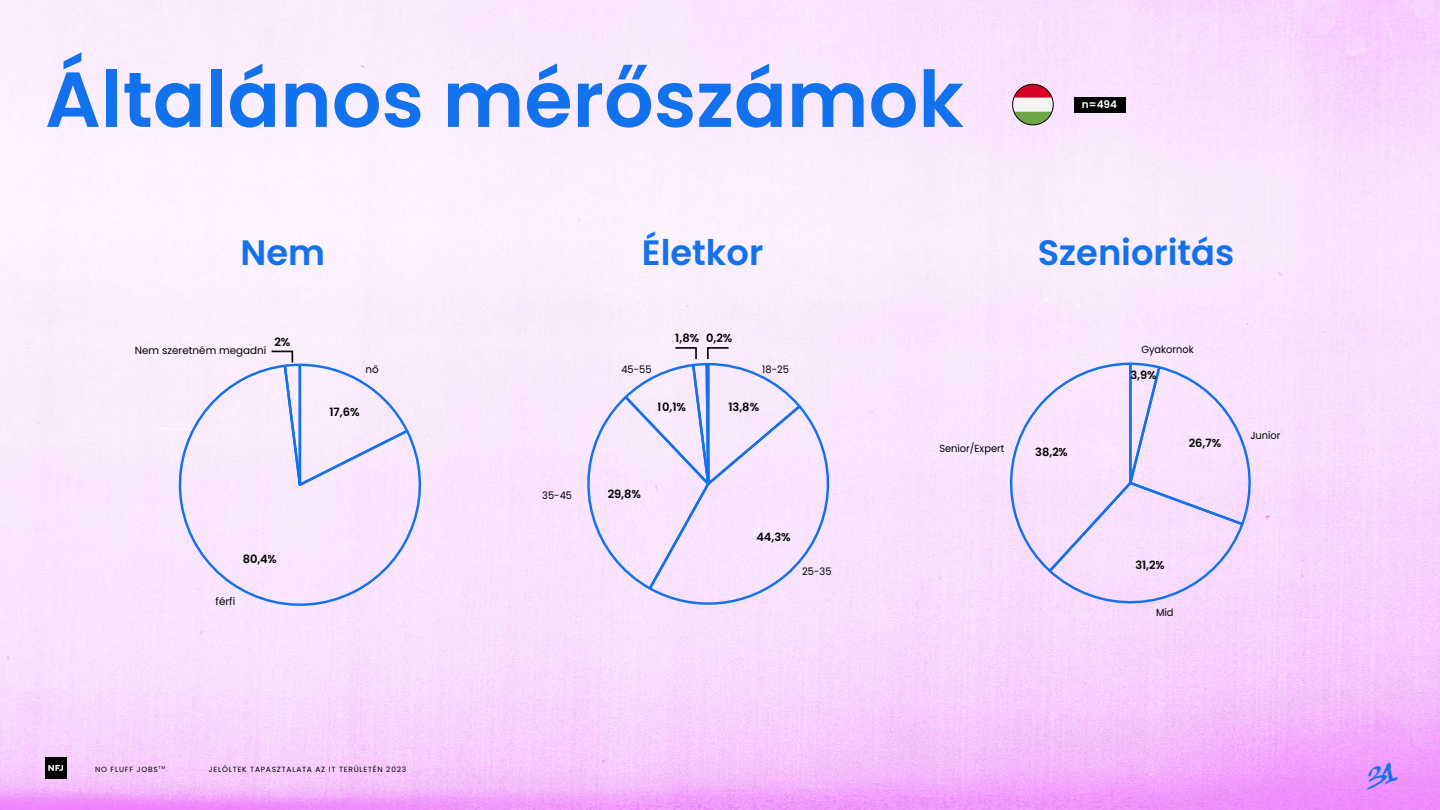
<style>
.page{position:relative;width:1440px;height:810px;background:#fff}
.page>*{position:absolute;margin:0;border:0;box-sizing:border-box;transform-origin:0 0}
.t1{font:600 78px "Poppins";color:#1271ed}
.t2{font:600 35.25px "Poppins";color:#1271ed}
.t3{font:35.25px "Subway New York SC";color:#1271ed}
.t4{font:600 11.48px "Poppins";color:#000}
.t5{font:600 11.4px "Poppins";color:#000}
.t6{font:600 10.5px "Poppins";color:#fff}
.t7{font:10.35px "Poppins";color:#000}
.t8{font:10.35px "Poppins";color:#000;scale:.95 1}
.t9{font:10.27px "Poppins";color:#000;scale:.95 1}
.t10{font:7.5px "Poppins";letter-spacing:.1em;color:#000}
.t11{font:4.35px "Poppins";color:#000}
</style>
<div class="page">
<img style="left:0;top:0;width:1440px;height:810px">
<div style="left:1074px;top:97px;width:51px;height:15px;background:#000"></div>
<div style="left:160px;top:363px;width:277px;height:250px;background:#fae7fe"></div>
<svg style="left:270px;top:350px;width:140px;height:174px;background:#ece2fc"></svg>
<svg style="left:571px;top:346px;width:271px;height:268px;background:#eee0fc"></svg>
<svg style="left:998px;top:361px;width:264px;height:255px;background:#f0dbfc"></svg>
<svg style="left:1013px;top:84px;width:40px;height:41px"></svg>
<div style="left:1012px;top:84px;width:42px;height:41px;border:1px solid #000;border-radius:50%"></div>
<div style="left:45px;top:757px;width:21px;height:22px;background:#000"></div>
<svg style="left:48px;top:765px;width:15px;height:6px"></svg>
<h1 class="t1" style="left:45px;top:54px;width:920px">Általános mérőszámok</h1>
<h3 class="t6" style="left:1082px;top:98px;width:37px">n=494</h3>
<h2 class="t2" style="left:241px;top:232px;width:86px">Nem</h2>
<h2 class="t2" style="left:642px;top:232px;width:123px">Életkor</h2>
<h2 class="t2" style="left:1038px;top:232px;width:198px">Szenioritás</h2>
<h3 class="t7" style="left:135px;top:345px;width:133px">Nem szeretném megadni</h3>
<h3 class="t4" style="left:274px;top:335px;width:18px">2%</h3>
<h3 class="t5" style="left:675px;top:332px;width:59px">1,8% 0,2%</h3>
<h3 class="t9" style="left:1141px;top:344px;width:57px">Gyakornok</h3>
<h3 class="t7" style="left:366px;top:364px;width:15px">nő</h3>
<h3 class="t8" style="left:621px;top:363px;width:33px">45-55</h3>
<h3 class="t8" style="left:762px;top:363px;width:30px">18-25</h3>
<h3 class="t5" style="left:1130px;top:369px;width:28px">3,9%</h3>
<h3 class="t4" style="left:329px;top:406px;width:32px">17,6%</h3>
<h3 class="t5" style="left:658px;top:400px;width:30px">10,1%</h3>
<h3 class="t5" style="left:728px;top:400px;width:32px">13,8%</h3>
<h3 class="t9" style="left:939px;top:442px;width:70px">Senior/Expert</h3>
<h3 class="t5" style="left:1035px;top:446px;width:35px">38,2%</h3>
<h3 class="t5" style="left:1189px;top:437px;width:34px">26,7%</h3>
<h3 class="t9" style="left:1250px;top:430px;width:33px">Junior</h3>
<h3 class="t8" style="left:542px;top:489px;width:33px">35-45</h3>
<h3 class="t5" style="left:608px;top:488px;width:35px">29,8%</h3>
<h3 class="t5" style="left:756px;top:531px;width:36px">44,3%</h3>
<h3 class="t4" style="left:243px;top:553px;width:36px">80,4%</h3>
<h3 class="t8" style="left:802px;top:565px;width:32px">25-35</h3>
<h3 class="t5" style="left:1135px;top:558px;width:31px">31,2%</h3>
<h3 class="t7" style="left:216px;top:596px;width:21px">férfi</h3>
<h3 class="t9" style="left:1156px;top:606px;width:20px">Mid</h3>
<p class="t10" style="left:95px;top:765px;width:64px">NO FLUFF JOBS</p>
<p class="t10" style="left:209px;top:765px;width:199px">JELÖLTEK TAPASZTALATA AZ IT TERÜLETÉN 2023</p>
<p class="t11" style="left:159px;top:765px;width:8px">TM</p>
<h2 class="t3" style="left:1369px;top:752px;width:27px">31</h2>
</div>
